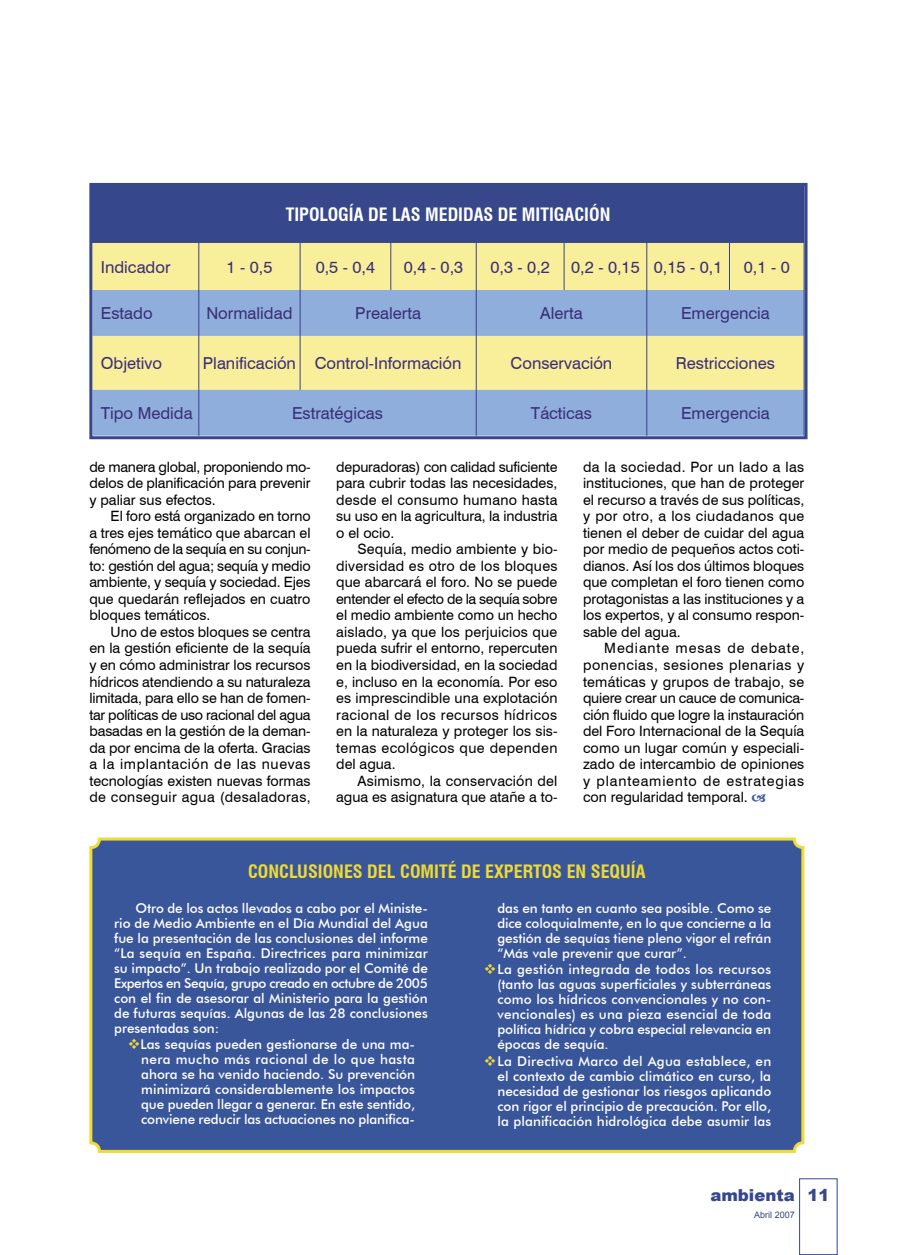
<style>
.page{position:relative;width:915px;height:1255px;background:#fff}
.page>*{position:absolute;margin:0;border:0;box-sizing:border-box;transform-origin:0 0}
.Ladillo{font:700 condensed 18px "Swiss 721 BT";color:#efdb32}
.subladillo{font:700 condensed 18px "Swiss 721 BT";color:#fff}
.Texto_general{font:16.5px "Swiss 721 BT";color:#392e7a}
.t1{font:900 16.5px "Arial";color:#36478b}
.Texto_general-2{font:14.25px/16.5px "Swiss 721 BT";color:#000;text-align:justify}
.Texto_general-3{font:500 13.5px/15px "Futura BT";letter-spacing:-.005em;color:#fff;text-align:justify}
.cuadros{font:500 13.5px/15px "Futura BT";color:#fff;text-align:justify}
.t2{font:9px "Arial";color:#36478b}
.s1{color:#efdb32}
</style>
<div class="page">
<div style="left:799px;top:1178px;width:38px;height:76px;border:1px solid #36478b"></div>
<div style="left:92px;top:186px;width:711px;height:57px;background:#36478b"></div>
<div style="left:93px;top:243px;width:710px;height:47px;background:#f9ee99"></div>
<svg style="left:93px;top:290px;width:710px;height:145px;background:#b6c5c2"></svg>
<hr style="left:198px;top:243px;width:1px;height:47px;background:#3a408e">
<hr style="left:299px;top:243px;width:1px;height:47px;background:#3a408e">
<hr style="left:390px;top:243px;width:1px;height:47px;background:#3a408e">
<hr style="left:475px;top:243px;width:1px;height:47px;background:#3a408e">
<hr style="left:563px;top:243px;width:1px;height:47px;background:#3a408e">
<hr style="left:646px;top:243px;width:1px;height:47px;background:#3a408e">
<hr style="left:728px;top:243px;width:1px;height:47px;background:#3a408e">
<hr style="left:198px;top:290px;width:1px;height:46px;background:#3a408e">
<hr style="left:299px;top:290px;width:1px;height:46px;background:#3a408e">
<hr style="left:475px;top:290px;width:1px;height:46px;background:#3a408e">
<hr style="left:646px;top:290px;width:1px;height:46px;background:#3a408e">
<hr style="left:198px;top:336px;width:1px;height:54px;background:#3a408e">
<hr style="left:299px;top:336px;width:1px;height:54px;background:#3a408e">
<hr style="left:475px;top:336px;width:1px;height:54px;background:#3a408e">
<hr style="left:646px;top:336px;width:1px;height:54px;background:#3a408e">
<hr style="left:198px;top:390px;width:1px;height:45px;background:#3a408e">
<hr style="left:475px;top:390px;width:1px;height:45px;background:#3a408e">
<hr style="left:646px;top:390px;width:1px;height:45px;background:#3a408e">
<div style="left:89px;top:183px;width:718px;height:256px;border:3px solid #36478b"></div>
<div style="left:89px;top:837px;width:716px;height:316px;background:#3a569b"></div>
<p class="subladillo" style="left:285px;top:204px;width:326px">TIPOLOGÍA DE LAS MEDIDAS DE MITIGACIÓN</p>
<p class="Texto_general" style="left:101px;top:257px;width:71px">Indicador</p>
<p class="Texto_general" style="left:226px;top:257px;width:47px">1 - 0,5</p>
<p class="Texto_general" style="left:315px;top:257px;width:61px">0,5 - 0,4</p>
<p class="Texto_general" style="left:403px;top:257px;width:61px">0,4 - 0,3</p>
<p class="Texto_general" style="left:490px;top:257px;width:61px">0,3 - 0,2</p>
<p class="Texto_general" style="left:571px;top:257px;width:70px">0,2 - 0,15</p>
<p class="Texto_general" style="left:653px;top:257px;width:70px">0,15 - 0,1</p>
<p class="Texto_general" style="left:743px;top:257px;width:47px">0,1 - 0</p>
<p class="Texto_general" style="left:101px;top:303px;width:53px">Estado</p>
<p class="Texto_general" style="left:206px;top:303px;width:88px">Normalidad</p>
<p class="Texto_general" style="left:355px;top:303px;width:67px">Prealerta</p>
<p class="Texto_general" style="left:540px;top:303px;width:44px">Alerta</p>
<p class="Texto_general" style="left:680px;top:303px;width:90px">Emergencia</p>
<p class="Texto_general" style="left:101px;top:353px;width:63px">Objetivo</p>
<p class="Texto_general" style="left:203px;top:353px;width:95px">Planificación</p>
<p class="Texto_general" style="left:314px;top:353px;width:148px">Control-Información</p>
<p class="Texto_general" style="left:510px;top:353px;width:103px">Conservación</p>
<p class="Texto_general" style="left:675px;top:353px;width:101px">Restricciones</p>
<p class="Texto_general" style="left:101px;top:403px;width:93px">Tipo Medida</p>
<p class="Texto_general" style="left:292px;top:403px;width:92px">Estratégicas</p>
<p class="Texto_general" style="left:530px;top:403px;width:63px">Tácticas</p>
<p class="Texto_general" style="left:680px;top:403px;width:90px">Emergencia</p>
<p class="Texto_general-2" style="left:89px;top:458px;width:223px">de manera global, proponiendo mo&shy;delos de planificación para prevenir y paliar sus efectos.</p>
<p class="Texto_general-2" style="left:89px;top:508px;width:223px;text-indent:21px">El foro está organizado en torno a tres ejes temático que abarcan el fenómeno de la sequía en su conjun&shy;to: gestión del agua; sequía y medio ambiente, y sequía y sociedad. Ejes que quedarán reflejados en cuatro bloques temáticos.</p>
<p class="Texto_general-2" style="left:89px;top:623px;width:223px;text-indent:21px">Uno de estos bloques se centra en la gestión eficiente de la sequía y en cómo administrar los recursos hídricos atendiendo a su naturaleza limitada, para ello se han de fomen&shy;tar políticas de uso racional del agua basadas en la gestión de la deman&shy;da por encima de la oferta. Gracias a la implantación de las nuevas tecnologías existen nuevas formas de conseguir agua (desaladoras,</p>
<p class="Texto_general-2" style="left:336px;top:458px;width:223px">depuradoras) con calidad suficiente para cubrir todas las necesidades, desde el consumo humano hasta su uso en la agricultura, la industria o el ocio.</p>
<p class="Texto_general-2" style="left:336px;top:541px;width:223px;text-indent:21px">Sequía, medio ambiente y bio&shy;diversidad es otro de los bloques que abarcará el foro. No se puede entender el efecto de la sequía sobre el medio ambiente como un hecho aislado, ya que los perjuicios que pueda sufrir el entorno, repercuten en la biodiversidad, en la sociedad e, incluso en la economía. Por eso es imprescindible una explotación racional de los recursos hídricos en la naturaleza y proteger los sis&shy;temas ecológicos que dependen del agua.</p>
<p class="Texto_general-2" style="left:336px;top:772px;width:223px;text-align:right">Asimismo, la conservación del agua es asignatura que atañe a to-</p>
<p class="Texto_general-2" style="left:583px;top:458px;width:223px">da la sociedad. Por un lado a las instituciones, que han de proteger el recurso a través de sus políticas, y por otro, a los ciudadanos que tienen el deber de cuidar del agua por medio de pequeños actos coti&shy;dianos. Así los dos últimos bloques que completan el foro tienen como protagonistas a las instituciones y a los expertos, y al consumo respon&shy;sable del agua.</p>
<p class="Texto_general-2" style="left:583px;top:640px;width:223px;text-indent:21px">Mediante mesas de debate, ponencias, sesiones plenarias y temáticas y grupos de trabajo, se quiere crear un cauce de comunica&shy;ción fluido que logre la instauración del Foro Internacional de la Sequía como un lugar común y especiali&shy;zado de intercambio de opiniones y planteamiento de estrategias con regularidad temporal.</p>
<p class="Ladillo" style="left:248px;top:860px;width:399px">CONCLUSIONES DEL COMITÉ DE EXPERTOS EN SEQUÍA</p>
<p class="cuadros" style="left:114px;top:900px;width:315px;text-indent:21px">Otro de los actos llevados a cabo por el Ministe&shy;rio de Medio Ambiente en el Día Mundial del Agua fue la presentación de las conclusiones del informe “La sequía en España. Directrices para minimizar su impacto”. Un trabajo realizado por el Comité de Expertos en Sequía, grupo creado en octubre de 2005 con el fin de asesorar al Ministerio para la gestión de futuras sequías. Algunas de las 28 conclusiones presentadas son:</p>
<p class="Texto_general-3" style="left:141px;top:1036px;width:275px;text-indent:-14px"><span class="s1">❖</span>Las sequías pueden gestionarse de una ma&shy;nera mucho más racional de lo que hasta ahora se ha venido haciendo. Su prevención minimizará considerablemente los impactos que pueden llegar a generar. En este sentido, conviene reducir las actuaciones no planifica-</p>
<p class="Texto_general-3" style="left:497px;top:900px;width:275px">das en tanto en cuanto sea posible. Como se dice coloquialmente, en lo que concierne a la gestión de sequías tiene pleno vigor el refrán “Más vale prevenir que curar”.</p>
<p class="Texto_general-3" style="left:497px;top:961px;width:275px;text-indent:-14px"><span class="s1">❖</span>La gestión integrada de todos los recursos (tanto las aguas superficiales y subterráneas como los hídricos convencionales y no con&shy;vencionales) es una pieza esencial de toda política hídrica y cobra especial relevancia en épocas de sequía.</p>
<p class="Texto_general-3" style="left:497px;top:1053px;width:275px;text-indent:-14px"><span class="s1">❖</span>La Directiva Marco del Agua establece, en el contexto de cambio climático en curso, la necesidad de gestionar los riesgos aplicando con rigor el principio de precaución. Por ello, la planificación hidrológica debe asumir las</p>
<p class="t1" style="left:710px;top:1182px;width:86px">ambienta</p>
<p class="t2" style="left:754px;top:1208px;width:42px">Abril 2007</p>
<p class="t1" style="left:807px;top:1182px;width:24px">11</p>
</div>
